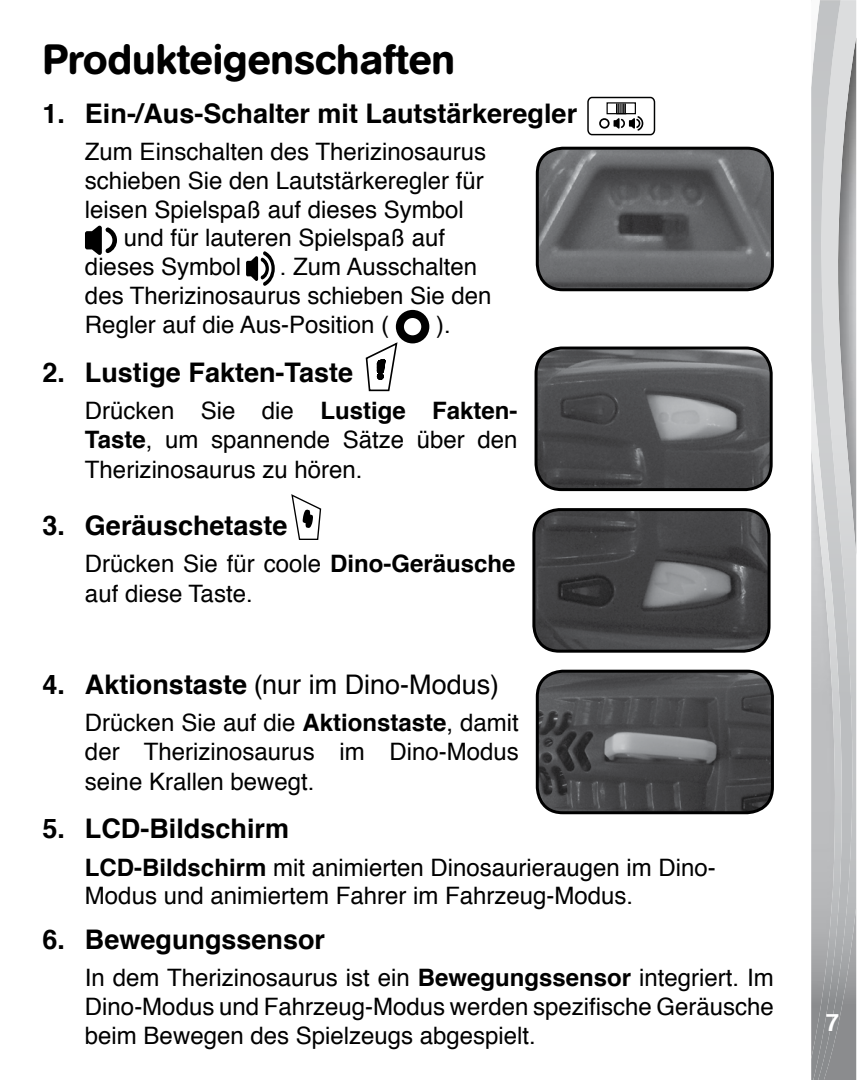
<style>
.page{position:relative;width:859px;height:1080px;background:#fff}
.page>*{position:absolute;margin:0;border:0;box-sizing:border-box;transform-origin:0 0}
.t1{font:500 42px "AG Book Rounded";color:#000}
.t2{font:700 27px "Helvetica";color:#000}
.t3{font:27px "Helvetica";color:#000}
.t4{font:24px/28.8px "Helvetica";color:#000}
.t5{font:700 24px "Helvetica";color:#fff}
.s1{font-weight:700}
</style>
<div class="page">
<img style="left:854px;top:0;width:2px;height:1080px">
<img style="left:844px;top:0;width:10px;height:1080px">
<img style="left:811px;top:0;width:33px;height:1080px">
<svg style="left:85px;top:226px;width:32px;height:29px"></svg>
<svg style="left:246px;top:251px;width:29px;height:35px"></svg>
<img style="left:535px;top:510px;width:234px;height:139px">
<div style="left:532px;top:508px;width:238px;height:145px;border:3px solid #000;border-radius:26px"></div>
<img style="left:537px;top:671px;width:235px;height:142px">
<div style="left:536px;top:670px;width:238px;height:144px;border:3px solid #000;border-radius:26px"></div>
<img style="left:537px;top:348px;width:233px;height:142px">
<div style="left:534px;top:347px;width:239px;height:144px;border:3px solid #000;border-radius:26px"></div>
<img style="left:537px;top:148px;width:235px;height:142px">
<div style="left:536px;top:147px;width:238px;height:144px;border:3px solid #000;border-radius:26px"></div>
<div style="left:587px;top:97px;width:68px;height:38px;border:1px solid #000101;border-radius:4px"></div>
<svg style="left:599px;top:104px;width:44px;height:27px"></svg>
<div style="left:606px;top:102px;width:30px;height:12px;border:1px solid #000"></div>
<svg style="left:365px;top:309px;width:65px;height:83px"></svg>
<svg style="left:291px;top:494px;width:31px;height:46px"></svg>
<h1 class="t1" style="left:42px;top:35px;width:414px">Produkteigenschaften</h1>
<p class="t2" style="left:42px;top:95px;width:536px">1. Ein-/Aus-Schalter mit Lautstärkeregler</p>
<p class="t4" style="left:85px;top:139px;width:403px">Zum Einschalten des Therizinosaurus</p>
<p class="t4" style="left:85px;top:167px;width:400px">schieben Sie den Lautstärkeregler für</p>
<p class="t4" style="left:85px;top:196px;width:380px">leisen Spielspaß auf dieses Symbol</p>
<p class="t4" style="left:124px;top:225px;width:323px">und für lauteren Spielspaß auf</p>
<p class="t4" style="left:85px;top:254px;width:158px">dieses Symbol</p>
<p class="t4" style="left:85px;top:254px;width:408px;text-indent:195px">. Zum Ausschalten des Therizinosaurus schieben Sie den<br>Regler auf die Aus-Position (</p>
<p class="t4" style="left:436px;top:311px;width:16px">).</p>
<p class="t2" style="left:42px;top:354px;width:312px">2. Lustige Fakten-Taste</p>
<p class="t4" style="left:42px;top:398px;width:31px">D</p>
<p class="t4" style="left:85px;top:397px;width:434px;text-align:justify;text-indent:17px">rücken Sie die <span class="s1">Lustige Fakten-Taste</span>, um spannende Sätze über den Therizinosaurus zu hören.</p>
<p class="t2" style="left:42px;top:507px;width:247px">3. Geräuschetaste</p>
<p class="t4" style="left:42px;top:551px;width:31px">D</p>
<p class="t4" style="left:85px;top:550px;width:432px;line-height:30px;text-indent:17px">rücken Sie für coole <span class="s1">Dino-Geräusche </span>auf diese Taste.</p>
<p class="t3" style="left:42px;top:666px;width:458px"><span class="s1">4. Aktionstaste</span> (nur im Dino-Modus)</p>
<p class="t4" style="left:42px;top:709px;width:31px">D</p>
<p class="t4" style="left:85px;top:709px;width:435px;text-align:justify;text-indent:17px">rücken Sie auf die <span class="s1">Aktionstaste</span>, damit der Therizinosaurus im Dino-Modus seine Krallen bewegt.</p>
<p class="t2" style="left:42px;top:810px;width:248px">5. LCD-Bildschirm</p>
<p class="t4" style="left:85px;top:854px;width:632px"><span class="s1">LCD-Bildschirm</span> mit animierten Dinosaurieraugen im Dino-<br>Modus und animiertem Fahrer im Fahrzeug-Modus.</p>
<p class="t2" style="left:42px;top:921px;width:284px">6. Bewegungssensor</p>
<p class="t4" style="left:85px;top:965px;width:690px;text-align:justify">In dem Therizinosaurus ist ein <span class="s1">Bewegungssensor</span> integriert. Im Dino-Modus und Fahrzeug-Modus werden spezifische Geräusche beim Bewegen des Spielzeugs abgespielt.</p>
<p class="t5" style="left:826px;top:1006px;width:15px">7</p>
</div>
